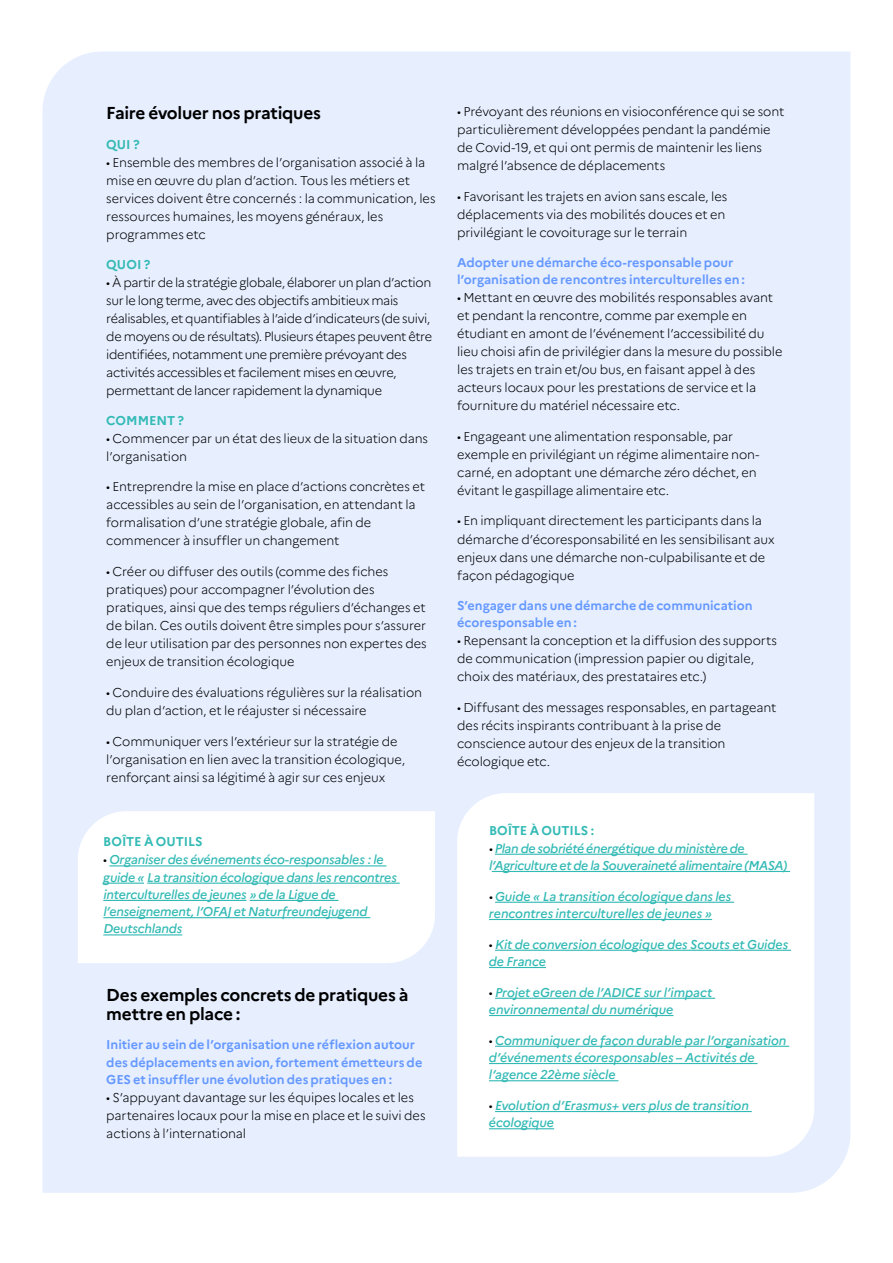
<style>
.page{position:relative;width:893px;height:1263px;background:#fff}
.page>*{position:absolute;margin:0;border:0;box-sizing:border-box;transform-origin:0 0}
.t1{font:700 17.25px/19.5px "Marianne";letter-spacing:-.015em;color:#000}
.t2{font:300 12.75px/18px "Marianne";letter-spacing:-.01em;color:#000}
.t3{font:italic 500 12.75px/17.2px "Marianne";letter-spacing:-.015em;color:#33bab5}
.t4{font:300 12.75px/18px "Marianne";letter-spacing:-.03em;color:#000}
.t5{font:700 12.75px/17.2px "Marianne";color:#69f}
.t6{font:700 12.75px "Marianne";color:#33bab5}
.s1{font-weight:300;font-style:normal;color:#000}
</style>
<div class="page">
<div style="left:43px;top:52px;width:807px;height:1141px;background:#e7efff"></div>
<svg style="left:78px;top:811px;width:357px;height:152px"></svg>
<svg style="left:457px;top:793px;width:357px;height:364px"></svg>
<hr style="left:109px;top:865px;width:277px;height:1px;background:#33bab5">
<hr style="left:103px;top:882px;width:41px;height:2px;background:#33bab5">
<hr style="left:147px;top:882px;width:253px;height:2px;background:#33bab5">
<hr style="left:103px;top:900px;width:143px;height:1px;background:#33bab5">
<hr style="left:250px;top:900px;width:88px;height:1px;background:#33bab5">
<hr style="left:103px;top:917px;width:267px;height:1px;background:#33bab5">
<hr style="left:103px;top:934px;width:79px;height:1px;background:#33bab5">
<hr style="left:495px;top:854px;width:252px;height:1px;background:#33bab5">
<hr style="left:492px;top:871px;width:298px;height:1px;background:#33bab5">
<hr style="left:495px;top:902px;width:239px;height:1px;background:#33bab5">
<hr style="left:489px;top:919px;width:223px;height:1px;background:#33bab5">
<hr style="left:495px;top:950px;width:296px;height:1px;background:#33bab5">
<hr style="left:489px;top:967px;width:57px;height:1px;background:#33bab5">
<hr style="left:495px;top:998px;width:220px;height:1px;background:#33bab5">
<hr style="left:489px;top:1015px;width:184px;height:1px;background:#33bab5">
<hr style="left:495px;top:1046px;width:294px;height:1px;background:#33bab5">
<hr style="left:489px;top:1063px;width:268px;height:1px;background:#33bab5">
<hr style="left:489px;top:1080px;width:129px;height:1px;background:#33bab5">
<hr style="left:495px;top:1111px;width:257px;height:1px;background:#33bab5">
<hr style="left:489px;top:1128px;width:65px;height:1px;background:#33bab5">
<h1 class="t1" style="left:106px;top:102px;width:216px">Faire évoluer nos pratiques</h1>
<p class="t6" style="left:106px;top:134px;width:35px">QUI ?</p>
<p class="t2" style="left:106px;top:152px;width:331px">• Ensemble des membres de l’organisation associé à la mise en œuvre du plan d’action. Tous les métiers et services doivent être concernés : la communication, les ressources humaines, les moyens généraux, les programmes etc</p>
<p class="t6" style="left:106px;top:254px;width:46px">QUOI ?</p>
<p class="t4" style="left:106px;top:272px;width:327px">• À partir de la stratégie globale, élaborer un plan d’action sur le long terme, avec des objectifs ambitieux mais réalisables, et quantifiables à l’aide d’indicateurs (de suivi, de moyens ou de résultats). Plusieurs étapes peuvent être identifiées, notamment une première prévoyant des activités accessibles et facilement mises en œuvre, permettant de lancer rapidement la dynamique</p>
<p class="t6" style="left:106px;top:410px;width:79px">COMMENT ?</p>
<p class="t2" style="left:106px;top:428px;width:323px">• Commencer par un état des lieux de la situation dans l’organisation</p>
<p class="t2" style="left:106px;top:477px;width:320px">• Entreprendre la mise en place d’actions concrètes et accessibles au sein de l’organisation, en attendant la formalisation d’une stratégie globale, afin de commencer à insuffler un changement</p>
<p class="t2" style="left:106px;top:561px;width:322px">• Créer ou diffuser des outils (comme des fiches pratiques) pour accompagner l’évolution des pratiques, ainsi que des temps réguliers d’échanges et de bilan. Ces outils doivent être simples pour s’assurer de leur utilisation par des personnes non expertes des enjeux de transition écologique</p>
<p class="t2" style="left:106px;top:682px;width:317px">• Conduire des évaluations régulières sur la réalisation du plan d’action, et le réajuster si nécessaire</p>
<p class="t2" style="left:106px;top:731px;width:300px">• Communiquer vers l’extérieur sur la stratégie de l’organisation en lien avec la transition écologique, renforçant ainsi sa légitimé à agir sur ces enjeux</p>
<p class="t6" style="left:103px;top:832px;width:101px">BOÎTE À OUTILS</p>
<p class="t3" style="left:103px;top:850px;width:295px"><span class="s1">•</span> Organiser des événements éco-responsables : le guide « La transition écologique dans les rencontres interculturelles de jeunes » de la Ligue de l’enseignement, l’OFAJ et Naturfreundejugend Deutschlands</p>
<h1 class="t1" style="left:106px;top:983px;width:304px">Des exemples concrets de pratiques à mettre en place :</h1>
<p class="t5" style="left:106px;top:1035px;width:318px">Initier au sein de l’organisation une réflexion autour des déplacements en avion, fortement émetteurs de<br>GES et insuffler une évolution des pratiques en :</p>
<p class="t2" style="left:106px;top:1087px;width:321px">• S’appuyant davantage sur les équipes locales et les partenaires locaux pour la mise en place et le suivi des actions à l’international</p>
<p class="t2" style="left:457px;top:101px;width:329px">• Prévoyant des réunions en visioconférence qui se sont particulièrement développées pendant la pandémie de Covid-19, et qui ont permis de maintenir les liens malgré l’absence de déplacements</p>
<p class="t2" style="left:457px;top:186px;width:272px">• Favorisant les trajets en avion sans escale, les déplacements via des mobilités douces et en privilégiant le covoiturage sur le terrain</p>
<p class="t5" style="left:457px;top:252px;width:289px">Adopter une démarche éco-responsable pour l’organisation de rencontres interculturelles en :</p>
<p class="t2" style="left:457px;top:287px;width:327px">• Mettant en œuvre des mobilités responsables avant et pendant la rencontre, comme par exemple en étudiant en amont de l’événement l’accessibilité du lieu choisi afin de privilégier dans la mesure du possible les trajets en train et/ou bus, en faisant appel à des acteurs locaux pour les prestations de service et la fourniture du matériel nécessaire etc.</p>
<p class="t2" style="left:457px;top:426px;width:304px">• Engageant une alimentation responsable, par exemple en privilégiant un régime alimentaire non&shy;carné, en adoptant une démarche zéro déchet, en évitant le gaspillage alimentaire etc.</p>
<p class="t2" style="left:457px;top:511px;width:319px">• En impliquant directement les participants dans la démarche d’écoresponsabilité en les sensibilisant aux enjeux dans une démarche non-culpabilisante et de façon pédagogique</p>
<p class="t5" style="left:457px;top:595px;width:297px">S’engager dans une démarche de communication écoresponsable en :</p>
<p class="t2" style="left:457px;top:630px;width:322px">• Repensant la conception et la diffusion des supports de communication (impression papier ou digitale, choix des matériaux, des prestataires etc.)</p>
<p class="t2" style="left:457px;top:697px;width:321px">• Diffusant des messages responsables, en partageant des récits inspirants contribuant à la prise de conscience autour des enjeux de la transition écologique etc.</p>
<p class="t6" style="left:489px;top:820px;width:107px">BOÎTE À OUTILS :</p>
<p class="t3" style="left:489px;top:838px;width:300px"><span class="s1">•</span> Plan de sobriété énergétique du ministère de l’Agriculture et de la Souveraineté alimentaire (MASA)</p>
<p class="t3" style="left:489px;top:886px;width:244px"><span class="s1">•</span> Guide « La transition écologique dans les rencontres interculturelles de jeunes »</p>
<p class="t3" style="left:489px;top:934px;width:301px"><span class="s1">•</span> Kit de conversion écologique des Scouts et Guides de France</p>
<p class="t3" style="left:489px;top:982px;width:225px"><span class="s1">•</span> Projet eGreen de l’ADICE sur l’impact environnemental du numérique</p>
<p class="t3" style="left:489px;top:1030px;width:299px"><span class="s1">•</span> Communiquer de façon durable par l’organisation d’événements écoresponsables – Activités de l’agence 22ème siècle</p>
<p class="t3" style="left:489px;top:1095px;width:262px"><span class="s1">•</span> Evolution d’Erasmus+ vers plus de transition écologique</p>
</div>
